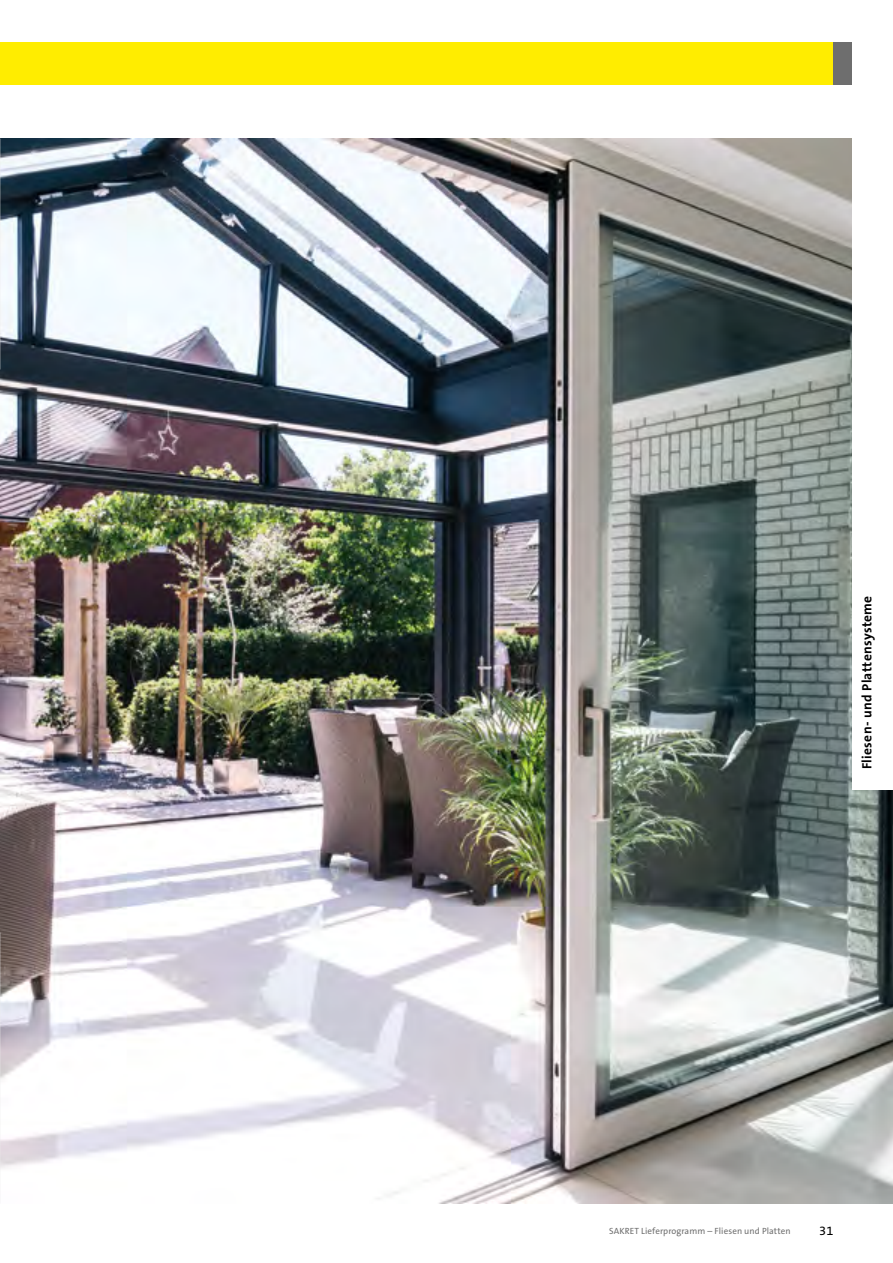
<style>
.page{position:relative;width:893px;height:1263px;background:#fff}
.page>*{position:absolute;margin:0;border:0;box-sizing:border-box;transform-origin:0 0}
.t1{font:700 13.5px "The Sans B7";letter-spacing:.025em;color:#000}
.t2{font:12.75px "The Sans B5 Plain";color:#000}
.t3{font:9px "The Sans B5 Plain";letter-spacing:.01em;color:#6e6e6e}
</style>
<div class="page">
<div style="left:0;top:43px;width:833px;height:42px;background:#ffed00"></div>
<div style="left:833px;top:43px;width:60px;height:42px;background:#6e6e6e"></div>
<img style="left:0;top:139px;width:893px;height:1064px">
<div style="left:852px;top:0;width:41px;height:789px;background:#fff"></div>
<h1 class="t1" style="left:859px;top:769px;width:175px;rotate:-90deg">Fliesen- und Plattensysteme</h1>
<p class="t3" style="left:609px;top:1226px;width:183px">SAKRET Lieferprogramm – Fliesen und Platten</p>
<h2 class="t2" style="left:819px;top:1224px;width:16px">31</h2>
</div>
